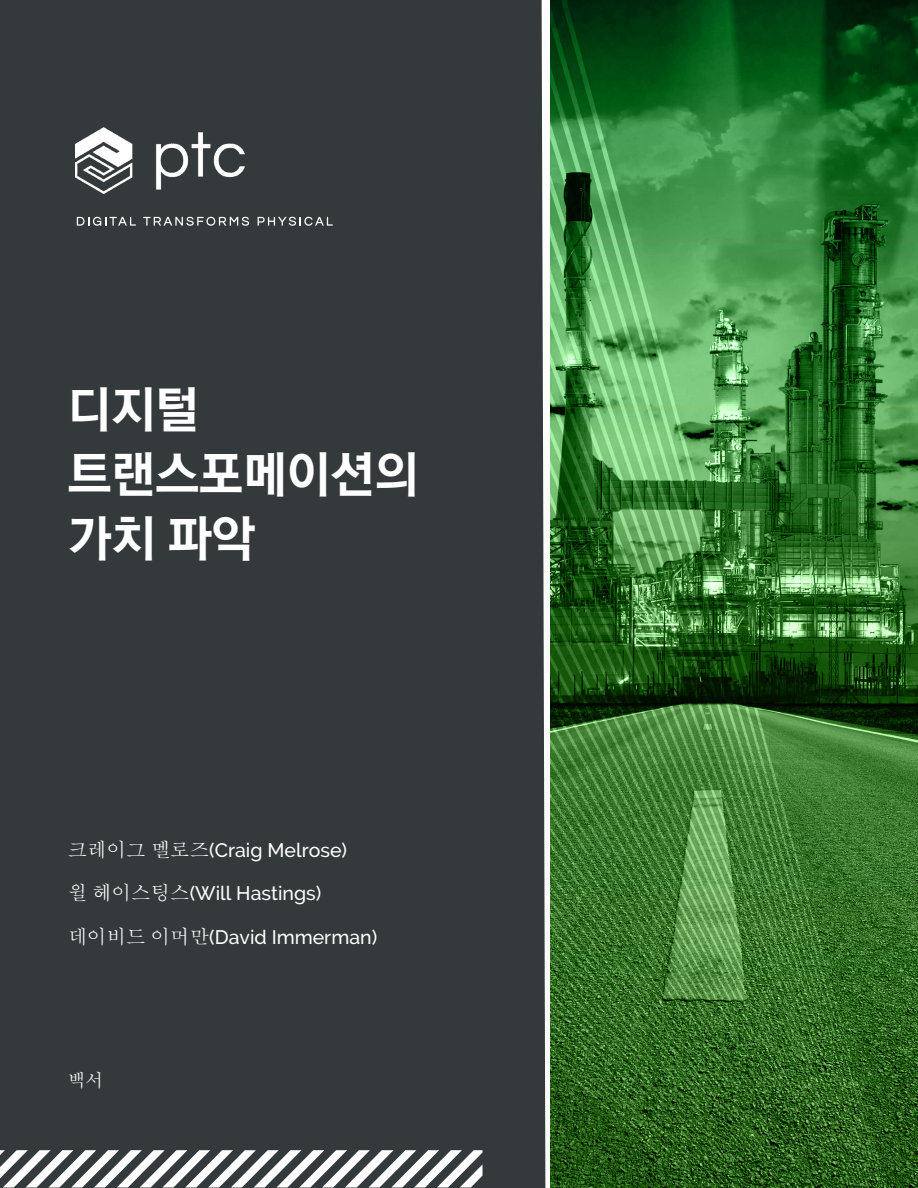
<style>
.page{position:relative;width:918px;height:1188px;background:#fff}
.page>*{position:absolute;margin:0;border:0;box-sizing:border-box;transform-origin:0 0}
.t1{font:49.5px/64.5px "Rix Go EB";letter-spacing:-.015em;color:#fff}
.t2{font:500 19.5px "PTC Raleway";color:#fff}
.t3{font:500 19.5px "PTC Raleway";color:#fff}
.t4{font:500 18px "Adobe Myungjo Std";color:#fff}
.s1{font-family:"Adobe Myungjo Std"}
</style>
<div class="page">
<svg style="left:551px;top:0;width:367px;height:1188px;background:#367732"></svg>
<div style="left:0;top:0;width:545px;height:1188px;background:#34393b"></div>
<svg style="left:0;top:1150px;width:483px;height:38px"></svg>
<img style="left:75px;top:127px;width:170px;height:67px">
<svg style="left:77px;top:217px;width:59px;height:9px"></svg>
<svg style="left:143px;top:217px;width:106px;height:9px"></svg>
<svg style="left:258px;top:217px;width:75px;height:9px"></svg>
<h1 class="t1" style="left:68px;top:379px;width:353px">디지털 트랜스포메이션의 가치 파악</h1>
<p class="t3" style="left:68px;top:838px;width:281px"><span class="s1">크레이그 멜로즈</span>(Craig Melrose)</p>
<p class="t2" style="left:68px;top:882px;width:255px"><span class="s1">윌 헤이스팅스</span>(Will Hastings)</p>
<p class="t2" style="left:68px;top:925px;width:311px"><span class="s1">데이비드 이머만</span>(David Immerman)</p>
<p class="t4" style="left:68px;top:1071px;width:37px">백서</p>
</div>
